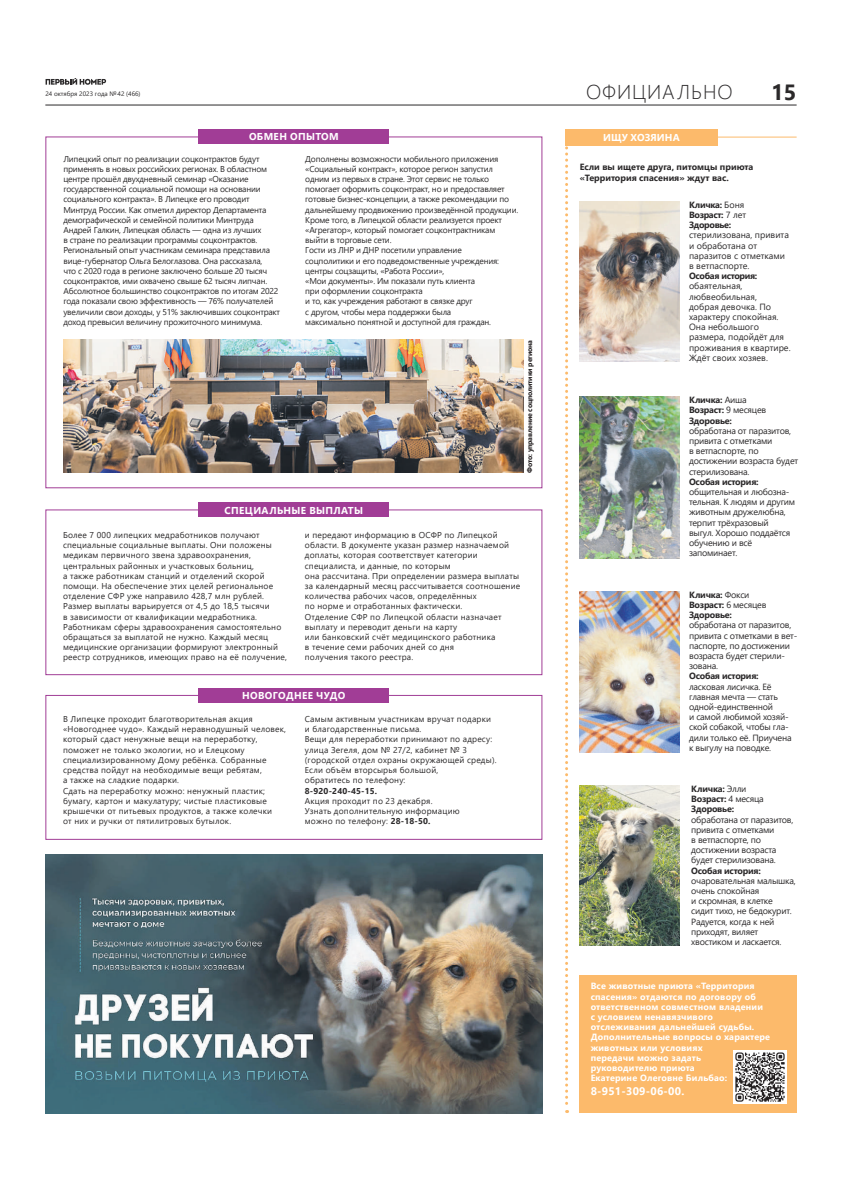
<style>
.page{position:relative;width:842px;height:1191px;background:#fff}
.page>*{position:absolute;margin:0;border:0;box-sizing:border-box;transform-origin:0 0}
.t1{font:700 22px "Segoe UI";color:#2b292a}
.t2{font:300 20px "Segoe UI";letter-spacing:.045em;color:#2b292a}
.t3{font:700 11px "Segoe UI";letter-spacing:.02em;color:#fff}
.t4{font:700 10px "Segoe UI";letter-spacing:.035em;color:#fff}
.t5{font:700 10px "Segoe UI";letter-spacing:.01em;color:#fff}
.t6{font:9px/10.2px "Segoe UI";letter-spacing:-.025em;color:#2b292a}
.t7{font:700 9px/10.2px "Segoe UI";letter-spacing:.02em;color:#fff}
.t8{font:700 9px/10.2px "Segoe UI";letter-spacing:-.025em;color:#2b292a}
.t9{font:9px/10.2px "Segoe UI";color:#2b292a}
.t10{font:700 9px/10.2px "Segoe UI";color:#2b292a}
.t11{font:8.5px/10.2px "Segoe UI";letter-spacing:.02em;color:#2b292a}
.t12{font:8.5px/10.2px "Segoe UI";letter-spacing:-.025em;color:#2b292a}
.t13{font:700 8.5px "Segoe UI";letter-spacing:.02em;color:#2b292a}
.t14{font:700 7px "Segoe UI";letter-spacing:-.025em;color:#231f20}
.t15{font:6.4px "Segoe UI";color:#2b292a}
.s1{font-weight:700}
.s2{font-weight:400}
</style>
<div class="page">
<svg style="left:46px;top:78px;width:60px;height:7px"></svg>
<hr style="left:45px;top:104px;width:752px;height:1px;background:#2b292a">
<svg style="left:565px;top:145px;width:3px;height:968px"></svg>
<img style="left:579px;top:201px;width:100px;height:160px">
<img style="left:579px;top:591px;width:100px;height:161px">
<img style="left:579px;top:785px;width:100px;height:160px">
<div style="left:579px;top:975px;width:218px;height:138px;background:#fcba6b"></div>
<img style="left:579px;top:396px;width:100px;height:162px">
<img style="left:733px;top:1050px;width:53px;height:53px">
<hr style="left:685px;top:137px;width:112px;height:1px;background:#fcba6b">
<div style="left:565px;top:129px;width:153px;height:16px;background:#fcba6b"></div>
<div style="left:199px;top:129px;width:190px;height:15px;background:#a13d96"></div>
<div style="left:45px;top:509px;width:497px;height:166px;border:1px solid #a13d96"></div>
<div style="left:45px;top:695px;width:497px;height:145px;border:1px solid #a13d96"></div>
<div style="left:199px;top:503px;width:190px;height:14px;background:#a13d96"></div>
<div style="left:199px;top:688px;width:190px;height:14px;background:#a13d96"></div>
<img style="left:63px;top:339px;width:460px;height:134px">
<img style="left:45px;top:854px;width:497px;height:259px">
<p class="t15" style="left:45px;top:88px;width:97px">24 октября 2023 года №42 (466)</p>
<h2 class="t2" style="left:586px;top:73px;width:148px">ОФИЦИАЛЬНО</h2>
<h1 class="t1" style="left:771px;top:71px;width:27px">15</h1>
<p class="t4" style="left:249px;top:127px;width:91px">ОБМЕН ОПЫТОМ</p>
<p class="t12" style="left:63px;top:153px;width:218px">Липецкий опыт по реализации соцконтрактов будут применять в новых российских регионах. В областном центре прошёл двухдневный семинар «Оказание государственной социальной помощи на основании социального контракта». В Липецке его проводит Минтруд России. Как отметил директор Департамента демографической и семейной политики Минтруда Андрей Галкин, Липецкая область — одна из лучших<br>в стране по реализации программы соцконтрактов.<br>Региональный опыт участникам семинара представила вице-губернатор Ольга Белоглазова. Она рассказала,<br>что с 2020 года в регионе заключено больше 20 тысяч соцконтрактов, ими охвачено свыше 62 тысяч липчан.<br>Абсолютное большинство соцконтрактов по итогам 2022 года показали свою эффективность — 76% получателей увеличили свои доходы, у 51% заключивших соцконтракт доход превысил величину прожиточного минимума.</p>
<p class="t12" style="left:305px;top:153px;width:214px">Дополнены возможности мобильного приложения «Социальный контракт», которое регион запустил одним из первых в стране. Этот сервис не только помогает оформить соцконтракт, но и предоставляет готовые бизнес-концепции, а также рекомендации по дальнейшему продвижению произведённой продукции.<br>Кроме того, в Липецкой области реализуется проект «Агрегатор», который помогает соцконтрактникам выйти в торговые сети.<br>Гости из ЛНР и ДНР посетили управление<br>соцполитики и его подведомственные учреждения: центры соцзащиты, «Работа России»,<br>«Мои документы». Им показали путь клиента<br>при оформлении соцконтракта<br>и то, как учреждения работают в связке друг<br>с другом, чтобы мера поддержки была<br>максимально понятной и доступной для граждан.</p>
<p class="t14" style="left:523px;top:472px;width:134px;rotate:-90deg">Фото: управление соцполитики региона</p>
<p class="t4" style="left:225px;top:500px;width:140px">СПЕЦИАЛЬНЫЕ ВЫПЛАТЫ</p>
<p class="t11" style="left:63px;top:529px;width:225px">Более 7 000 липецких медработников получают специальные социальные выплаты. Они положены медикам первичного звена здравоохранения, центральных районных и участковых больниц,<br>а также работникам станций и отделений скорой помощи. На обеспечение этих целей региональное отделение СФР уже направило 428,7 млн рублей.<br>Размер выплаты варьируется от 4,5 до 18,5 тысячи<br>в зависимости от квалификации медработника.<br>Работникам сферы здравоохранения самостоятельно обращаться за выплатой не нужно. Каждый месяц медицинские организации формируют электронный реестр сотрудников, имеющих право на её получение,</p>
<p class="t11" style="left:305px;top:529px;width:217px">и передают информацию в ОСФР по Липецкой области. В документе указан размер назначаемой доплаты, которая соответствует категории специалиста, и данные, по которым<br>она рассчитана. При определении размера выплаты за календарный месяц рассчитывается соотношение количества рабочих часов, определённых<br>по норме и отработанных фактически.<br>Отделение СФР по Липецкой области назначает выплату и переводит деньги на карту<br>или банковский счёт медицинского работника<br>в течение семи рабочих дней со дня<br>получения такого реестра.</p>
<p class="t4" style="left:242px;top:686px;width:105px">НОВОГОДНЕЕ ЧУДО</p>
<p class="t11" style="left:63px;top:713px;width:224px">В Липецке проходит благотворительная акция «Новогоднее чудо». Каждый неравнодушный человек, который сдаст ненужные вещи на переработку, поможет не только экологии, но и Елецкому специализированному Дому ребёнка. Собранные средства пойдут на необходимые вещи ребятам,<br>а также на сладкие подарки.<br>Сдать на переработку можно: ненужный пластик; бумагу, картон и макулатуру; чистые пластиковые крышечки от питьевых продуктов, а также колечки<br>от них и ручки от пятилитровых бутылок.</p>
<p class="t11" style="left:305px;top:713px;width:193px">Самым активным участникам вручат подарки и благодарственные письма.<br>Вещи для переработки принимают по адресу: улица Зегеля, дом № 27/2, кабинет № 3 (городской отдел охраны окружающей среды).<br>Если объём вторсырья большой,<br>обратитесь по телефону:</p>
<p class="t13" style="left:305px;top:782px;width:74px">8-920-240-45-15.</p>
<p class="t11" style="left:305px;top:795px;width:156px">Акция проходит по 23 декабря.<br>Узнать дополнительную информацию можно по телефону: <span class="s1">28-18-50.</span></p>
<p class="t5" style="left:603px;top:128px;width:78px">ИЩУ ХОЗЯИНА</p>
<p class="t10" style="left:580px;top:161px;width:175px">Если вы ищете друга, питомцы приюта «Территория спасения» ждут вас.</p>
<p class="t8" style="left:689px;top:199px;width:59px">Кличка: <span class="s2">Боня<br></span>Возраст: <span class="s2">7 лет<br></span>Здоровье:</p>
<p class="t9" style="left:689px;top:229px;width:101px">стерилизована, привита и обработана от паразитов с отметками в ветпаспорте.</p>
<p class="t8" style="left:689px;top:270px;width:70px">Особая история:</p>
<p class="t9" style="left:689px;top:280px;width:103px">обаятельная, любвеобильная,<br>добрая девочка. По характеру спокойная.<br>Она небольшого размера, подойдёт для проживания в квартире.<br>Ждёт своих хозяев.</p>
<p class="t8" style="left:689px;top:394px;width:79px">Кличка: <span class="s2">Аиша<br></span>Возраст: <span class="s2">9 месяцев<br></span>Здоровье:</p>
<p class="t6" style="left:689px;top:425px;width:111px">обработана от паразитов, привита с отметками<br>в ветпаспорте, по достижении возраста будет стерилизована.</p>
<p class="t8" style="left:689px;top:476px;width:71px">Особая история:</p>
<p class="t6" style="left:689px;top:486px;width:108px">общительная и любозна&shy;тельная. К людям и другим животным дружелюбна, терпит трёхразовый выгул. Хорошо поддаётся обучению и всё запоминает.</p>
<p class="t8" style="left:689px;top:588px;width:79px">Кличка: <span class="s2">Фокси<br></span>Возраст: <span class="s2">6 месяцев<br></span>Здоровье:</p>
<p class="t6" style="left:689px;top:619px;width:110px">обработана от паразитов, привита с отметками в вет&shy;паспорте, по достижении возраста будет стерили&shy;зована.</p>
<p class="t8" style="left:689px;top:670px;width:71px">Особая история:</p>
<p class="t6" style="left:689px;top:680px;width:104px">ласковая лисичка. Её главная мечта — стать одной-единственной<br>и самой любимой хозяй&shy;ской собакой, чтобы гла&shy;дили только её. Приучена к выгулу на поводке.</p>
<p class="t8" style="left:691px;top:783px;width:74px">Кличка: <span class="s2">Элли<br></span>Возраст: <span class="s2">4 месяца<br></span>Здоровье:</p>
<p class="t6" style="left:691px;top:813px;width:104px">обработана от паразитов, привита с отметками<br>в ветпаспорте, по достижении возраста будет стерилизована.</p>
<p class="t8" style="left:691px;top:864px;width:71px">Особая история:</p>
<p class="t6" style="left:691px;top:874px;width:106px">очаровательная малышка, очень спокойная<br>и скромная, в клетке сидит тихо, не бедокурит.<br>Радуется, когда к ней приходят, виляет хвостиком и ласкается.</p>
<p class="t7" style="left:591px;top:980px;width:181px">Все животные приюта «Территория спасения» отдаются по договору об ответственном совместном владении<br>с условием ненавязчивого отслеживания дальнейшей судьбы.<br>Дополнительные вопросы о характере животных или условиях<br>передачи можно задать руководителю приюта<br>Екатерине Олеговне Бильбао:</p>
<p class="t3" style="left:591px;top:1081px;width:95px">8-951-309-06-00.</p>
</div>
